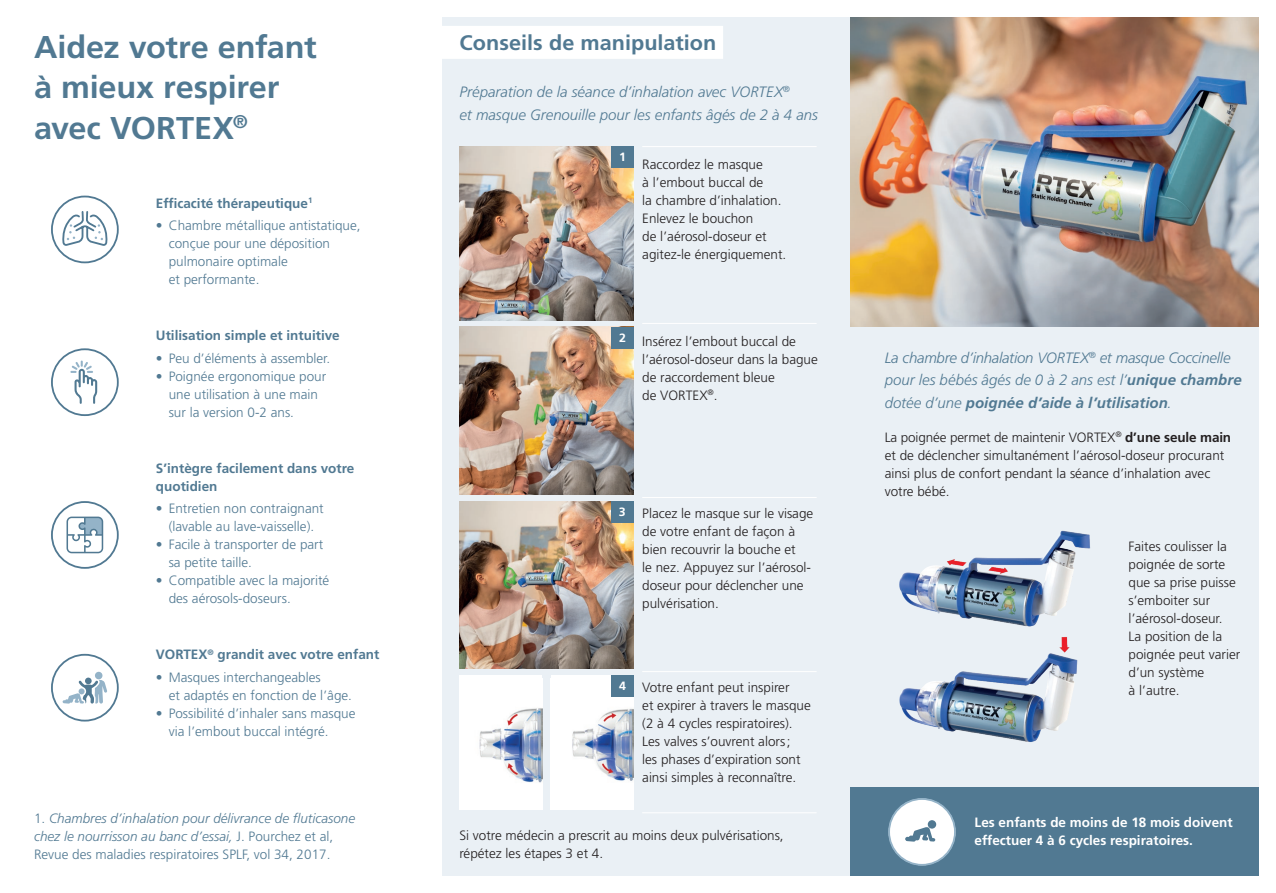
<style>
.page{position:relative;width:1276px;height:893px;background:#fff}
.page>*{position:absolute;margin:0;border:0;box-sizing:border-box;transform-origin:0 0}
.t1{font:700 31.5px/40.5px "Frutiger LT Pro";letter-spacing:-.005em;color:#517992}
.t2{font:700 21px "Frutiger LT Pro";color:#517992}
.t3{font:italic 300 15px/22.5px "Frutiger LT Pro";letter-spacing:-.005em;color:#517992}
.t4{font:300 13.5px/18px "Frutiger LT Pro";color:#231f20}
.t5{font:300 13.5px/18px "Frutiger LT Pro";color:#517992}
.t6{font:italic 300 13.5px/18px "Frutiger LT Pro";color:#517992}
.t7{font:700 13.5px/18px "Frutiger LT Pro";color:#517992}
.t8{font:700 13.5px/18px "Frutiger LT Pro";color:#fff}
.t9{font:700 12px "Frutiger LT Pro";color:#fff}
.s1{font-style:normal}
.s2{font-weight:700}
</style>
<div class="page">
<div style="left:442px;top:17px;width:817px;height:859px;background:#eaf0f5"></div>
<img style="left:459px;top:146px;width:175px;height:174px">
<div style="left:611px;top:146px;width:23px;height:22px;background:#517992"></div>
<img style="left:459px;top:327px;width:175px;height:168px">
<div style="left:611px;top:327px;width:23px;height:21px;background:#517992"></div>
<img style="left:459px;top:501px;width:174px;height:168px">
<div style="left:611px;top:501px;width:22px;height:21px;background:#517992"></div>
<div style="left:459px;top:675px;width:83px;height:135px;background:#fff"></div>
<img style="left:479px;top:708px;width:63px;height:75px">
<img style="left:551px;top:678px;width:83px;height:132px">
<div style="left:611px;top:675px;width:23px;height:21px;background:#517992"></div>
<hr style="left:642px;top:497px;width:174px;height:1px;background:#fff">
<hr style="left:642px;top:671px;width:174px;height:1px;background:#fff">
<hr style="left:642px;top:812px;width:174px;height:1px;background:#fff">
<hr style="left:642px;top:146px;width:174px;height:1px;background:#fff">
<hr style="left:642px;top:323px;width:174px;height:1px;background:#fff">
<div style="left:405px;top:26px;width:318px;height:33px;background:#fff"></div>
<div style="left:851px;top:787px;width:408px;height:89px;background:#517992"></div>
<img style="left:850px;top:17px;width:409px;height:309px">
<img style="left:899px;top:530px;width:192px;height:88px">
<img style="left:899px;top:618px;width:179px;height:124px">
<svg style="left:888px;top:798px;width:68px;height:68px"></svg>
<svg style="left:51px;top:196px;width:68px;height:68px"></svg>
<svg style="left:51px;top:348px;width:68px;height:68px"></svg>
<svg style="left:51px;top:501px;width:68px;height:68px"></svg>
<svg style="left:51px;top:654px;width:68px;height:67px"></svg>
<h1 class="t1" style="left:34px;top:26px;width:284px">Aidez votre enfant à mieux respirer avec VORTEX<sup>®</sup></h1>
<p class="t7" style="left:156px;top:194px;width:158px">Efficacité thérapeutique<sup>1</sup></p>
<p class="t5" style="left:169px;top:217px;width:193px;text-indent:-13px">• Chambre métallique antistatique, conçue pour une déposition pulmonaire optimale<br>et performante.</p>
<p class="t7" style="left:156px;top:327px;width:185px">Utilisation simple et intuitive</p>
<p class="t5" style="left:156px;top:349px;width:176px">• Peu d’éléments à assembler.</p>
<p class="t5" style="left:169px;top:367px;width:159px;text-indent:-13px">• Poignée ergonomique pour une utilisation à une main sur la version 0-2 ans.</p>
<p class="t7" style="left:156px;top:459px;width:200px">S’intègre facilement dans votre quotidien</p>
<p class="t5" style="left:156px;top:500px;width:169px;text-align:center">• Entretien non contraignant (lavable au lave-vaisselle).</p>
<p class="t5" style="left:169px;top:536px;width:156px;text-indent:-13px">• Facile à transporter de part sa petite taille.</p>
<p class="t5" style="left:169px;top:571px;width:162px;text-indent:-13px">• Compatible avec la majorité des aérosols-doseurs.</p>
<p class="t7" style="left:156px;top:646px;width:225px">VORTEX<sup>®</sup> grandit avec votre enfant</p>
<p class="t5" style="left:169px;top:668px;width:185px;text-indent:-13px">• Masques interchangeables<br>et adaptés en fonction de l’âge.</p>
<p class="t5" style="left:169px;top:704px;width:188px;text-indent:-13px">• Possibilité d’inhaler sans masque via l’embout buccal intégré.</p>
<p class="t6" style="left:34px;top:809px;width:323px"><span class="s1">1.</span> Chambres d’inhalation pour délivrance de fluticasone chez le nourrisson au banc d’essai, <span class="s1">J. Pourchez et al,<br>Revue des maladies respiratoires SPLF, vol 34, 2017.</span></p>
<h2 class="t2" style="left:459px;top:30px;width:258px">Conseils de manipulation</h2>
<p class="t3" style="left:459px;top:81px;width:360px">Préparation de la séance d’inhalation avec VORTEX<sup>®<br></sup>et masque Grenouille pour les enfants âgés de 2 à 4 ans</p>
<p class="t9" style="left:619px;top:150px;width:8px">1</p>
<p class="t4" style="left:642px;top:155px;width:146px">Raccordez le masque<br>à l’embout buccal de<br>la chambre d’inhalation.<br>Enlevez le bouchon<br>de l’aérosol-doseur et agitez-le énergiquement.</p>
<p class="t9" style="left:619px;top:331px;width:8px">2</p>
<p class="t4" style="left:642px;top:332px;width:177px">Insérez l’embout buccal de l’aérosol-doseur dans la bague de raccordement bleue<br>de VORTEX<sup>®</sup>.</p>
<p class="t9" style="left:619px;top:505px;width:8px">3</p>
<p class="t4" style="left:642px;top:504px;width:173px">Placez le masque sur le visage de votre enfant de façon à bien recouvrir la bouche et<br>le nez. Appuyez sur l’aérosol&shy;doseur pour déclencher une pulvérisation.</p>
<p class="t9" style="left:619px;top:679px;width:8px">4</p>
<p class="t4" style="left:642px;top:678px;width:170px">Votre enfant peut inspirer<br>et expirer à travers le masque (2 à 4 cycles respiratoires).<br>Les valves s’ouvrent alors;<br>les phases d’expiration sont ainsi simples à reconnaître.</p>
<p class="t4" style="left:459px;top:826px;width:326px">Si votre médecin a prescrit au moins deux pulvérisations, répétez les étapes 3 et 4.</p>
<p class="t3" style="left:884px;top:346px;width:359px">La chambre d’inhalation VORTEX<sup>®</sup> et masque Coccinelle pour les bébés âgés de 0 à 2 ans est l’<span class="s2">unique chambre </span>dotée d’une <span class="s2">poignée d’aide à l’utilisation</span>.</p>
<p class="t4" style="left:884px;top:428px;width:348px">La poignée permet de maintenir VORTEX<sup>®</sup> <span class="s2">d’une seule main </span>et de déclencher simultanément l’aérosol-doseur procurant ainsi plus de confort pendant la séance d’inhalation avec votre bébé.</p>
<p class="t4" style="left:1128px;top:538px;width:113px">Faites coulisser la poignée de sorte que sa prise puisse s’emboiter sur l’aérosol-doseur.<br>La position de la poignée peut varier d’un système<br>à l’autre.</p>
<p class="t8" style="left:974px;top:813px;width:260px">Les enfants de moins de 18 mois doivent effectuer 4 à 6 cycles respiratoires.</p>
</div>
